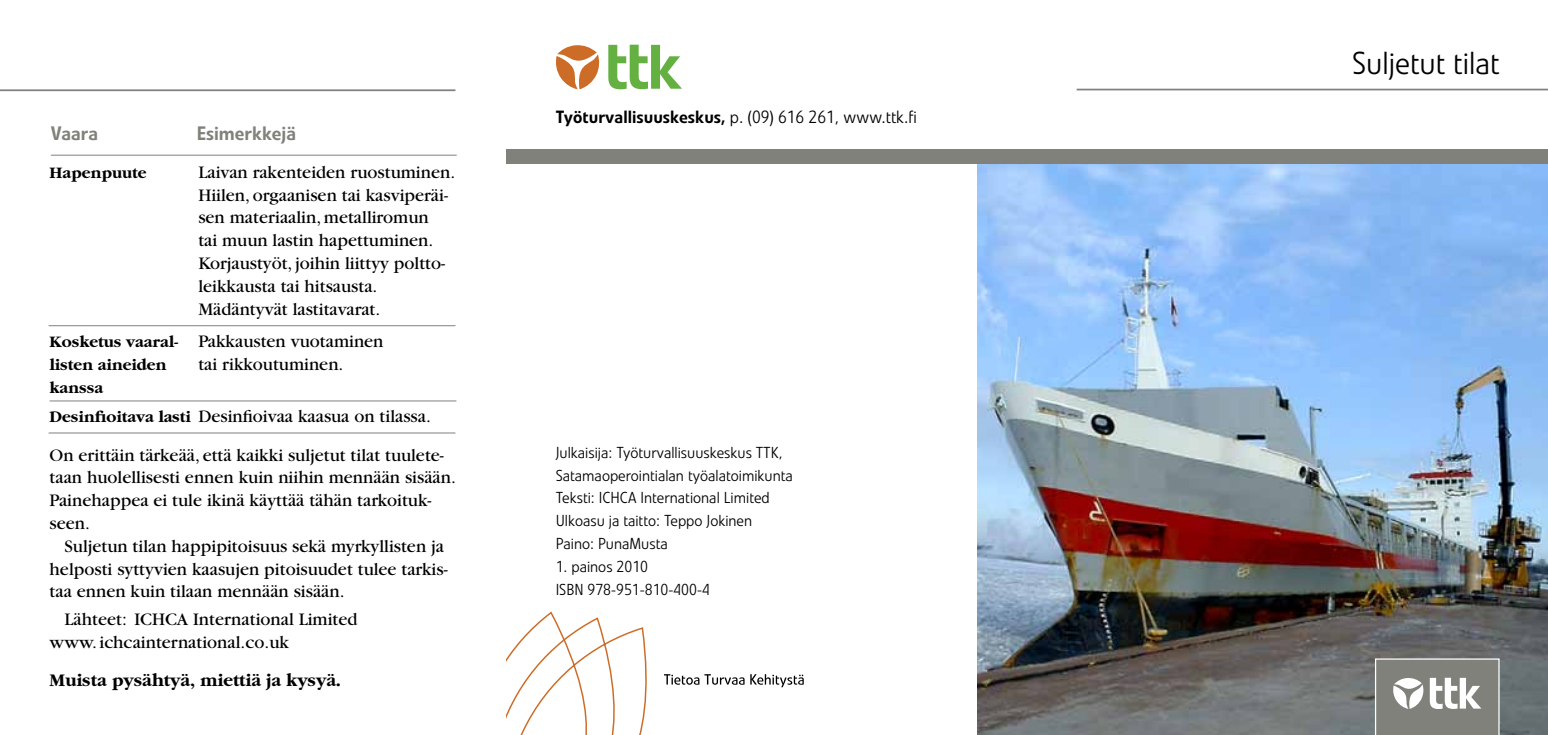
<style>
.page{position:relative;width:1548px;height:735px;background:#fff}
.page>*{position:absolute;margin:0;border:0;box-sizing:border-box;transform-origin:0 0}
.t1{font:300 31.5px "Linotype Veto";color:#000}
.t2{font:500 19.25px "Linotype Veto";color:#81817c}
.t3{font:18.38px/22.8px "Garamond";color:#000}
.t4{font:700 18.38px "Garamond";color:#000}
.t5{font:300 17.5px "Linotype Veto";color:#000}
.t6{font:700 16.62px "Garamond";color:#000}
.t7{font:300 15.75px/22.8px "Linotype Veto";color:#000}
.s1{font-weight:700;font-size:16.62px}
.s2{font-weight:500}
</style>
<div class="page">
<img style="left:977px;top:164px;width:571px;height:570px">
<div style="left:506px;top:149px;width:503px;height:15px;background:#81817c"></div>
<svg style="left:556px;top:45px;width:44px;height:44px"></svg>
<svg style="left:608px;top:45px;width:74px;height:44px"></svg>
<div style="left:1009px;top:149px;width:539px;height:15px;background:#81817c"></div>
<svg style="left:1375px;top:658px;width:124px;height:76px;background:#979793"></svg>
<hr style="left:1076px;top:89px;width:472px;height:1px;background:#81817c">
<hr style="left:0;top:89px;width:455px;height:2px;background:#81817c">
<svg style="left:506px;top:611px;width:141px;height:123px"></svg>
<svg style="left:664px;top:674px;width:80px;height:10px"></svg>
<svg style="left:750px;top:674px;width:54px;height:12px"></svg>
<hr style="left:49px;top:325px;width:406px;height:1px;background:#81817c">
<hr style="left:50px;top:400px;width:406px;height:1px;background:#81817c">
<hr style="left:49px;top:432px;width:406px;height:1px;background:#81817c">
<hr style="left:51px;top:155px;width:406px;height:1px;background:#81817c">
<p class="t2" style="left:51px;top:121px;width:49px">Vaara</p>
<p class="t2" style="left:197px;top:121px;width:101px">Esimerkkejä</p>
<p class="t6" style="left:50px;top:164px;width:98px">Hapenpuute</p>
<p class="t3" style="left:198px;top:161px;width:258px">Laivan rakenteiden ruostuminen.<br>Hiilen, orgaanisen tai kasviperäi&shy;sen materiaalin, metalliromun<br>tai muun lastin hapettuminen.<br>Korjaustyöt, joihin liittyy poltto&shy;leikkausta tai hitsausta.<br>Mädäntyvät lastitavarat.</p>
<p class="t3" style="left:50px;top:330px;width:335px"><span class="s1">Kosketus vaaral-</span> Pakkausten vuotaminen</p>
<p class="t6" style="left:50px;top:356px;width:118px">listen aineiden</p>
<p class="t3" style="left:198px;top:353px;width:147px">tai rikkoutuminen.</p>
<p class="t6" style="left:50px;top:378px;width:55px">kanssa</p>
<p class="t3" style="left:50px;top:405px;width:383px"><span class="s1">Desinfioitava lasti</span> Desinfioivaa kaasua on tilassa.</p>
<p class="t3" style="left:50px;top:443px;width:408px">On erittäin tärkeää, että kaikki suljetut tilat tuulete&shy;taan huolellisesti ennen kuin niihin mennään sisään.<br>Painehappea ei tule ikinä käyttää tähän tarkoituk&shy;seen.</p>
<p class="t3" style="left:50px;top:534px;width:400px;text-indent:15px">Suljetun tilan happipitoisuus sekä myrkyllisten ja helposti syttyvien kaasujen pitoisuudet tulee tarkis&shy;taa ennen kuin tilaan mennään sisään.</p>
<p class="t3" style="left:50px;top:607px;width:309px;text-indent:15px">Lähteet: ICHCA International Limited www. ichcainternational.co.uk</p>
<p class="t4" style="left:50px;top:669px;width:293px">Muista pysähtyä, miettiä ja kysyä.</p>
<p class="t5" style="left:556px;top:107px;width:362px"><span class="s2">Työturvallisuuskeskus,</span> p. (09) 616 261, www.ttk.fi</p>
<p class="t7" style="left:556px;top:441px;width:239px">Julkaisija: Työturvallisuuskeskus TTK, Satamaoperointialan työalatoimikunta Teksti: ICHCA International Limited Ulkoasu ja taitto: Teppo Jokinen Paino: PunaMusta</p>
<p class="t7" style="left:556px;top:554px;width:156px">1. painos 2010<br>ISBN 978-951-810-400-4</p>
<h1 class="t1" style="left:1352px;top:45px;width:149px">Suljetut tilat</h1>
</div>
